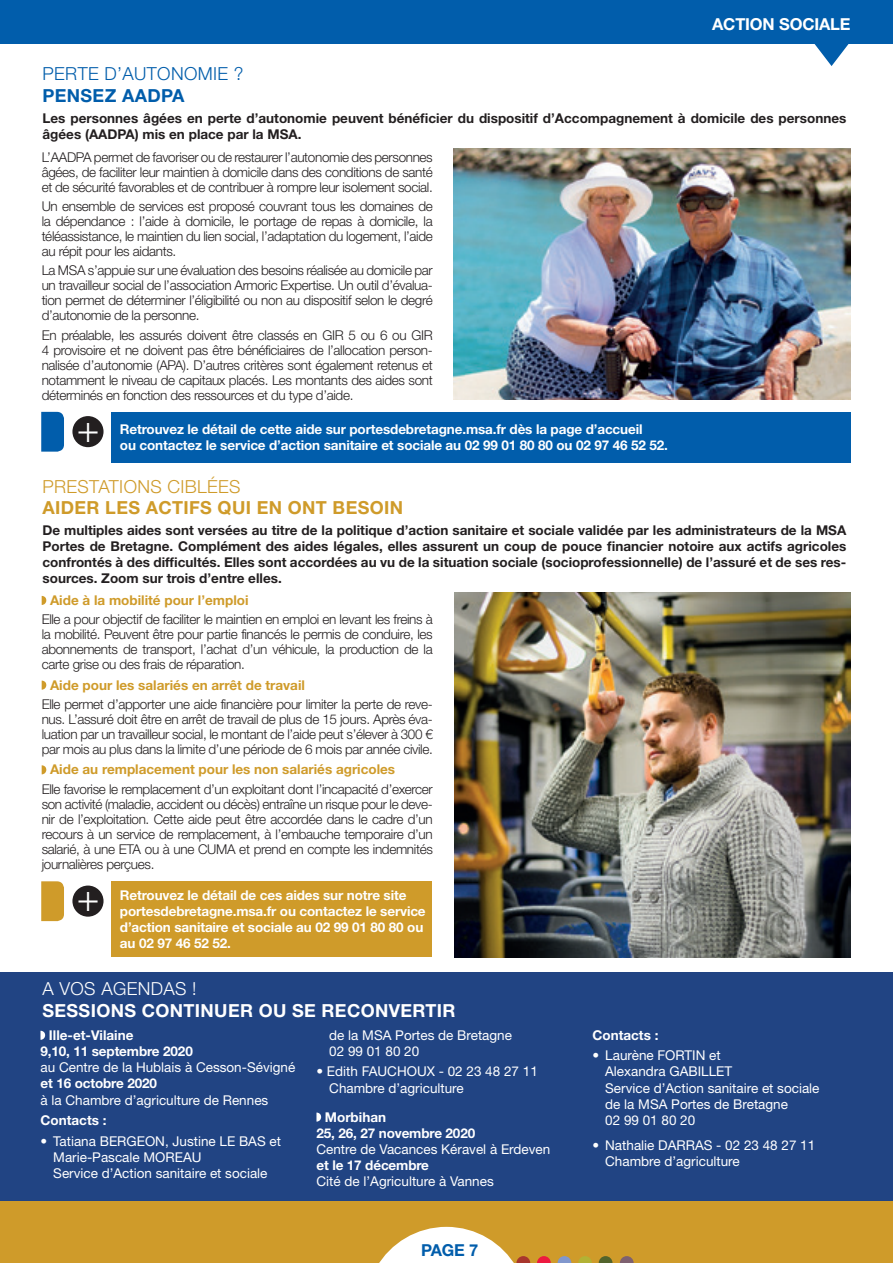
<style>
.page{position:relative;width:893px;height:1263px;background:#fff}
.page>*{position:absolute;margin:0;border:0;box-sizing:border-box;transform-origin:0 0}
.t1{font:300 37.8px "Helvetica Neue LT Std";color:#fff}
.txt_capitale{font:700 18px "Helvetica Neue LT Std";letter-spacing:.02em;color:#fff}
.txt_capitale-2{font:700 18px "Helvetica Neue LT Std";letter-spacing:.02em;color:#cf9b2a}
.txt_capitale-3{font:300 18px "Helvetica Neue LT Std";letter-spacing:.02em;color:#cf9b2a}
.txt_capitale-4{font:300 18px "Helvetica Neue LT Std";letter-spacing:.02em;color:#015dab}
.txt_capitale-5{font:300 18px "Helvetica Neue LT Std";letter-spacing:.02em;color:#fff}
.txt_capitale-6{font:700 18px "Helvetica Neue LT Std";letter-spacing:.02em;color:#015dab}
.t2{font:700 16.5px "Helvetica Neue LT Std";letter-spacing:-.01em;color:#fff}
.t3{font:700 16.5px "Helvetica Neue LT Std";color:#015dab}
.t4{font:300 13.5px/15px "Helvetica Neue LT Std";letter-spacing:-.025em;color:#231f20;text-align:justify}
.evenement_agenda{font:13.5px/16.2px "Helvetica Neue LT Std";color:#fff}
.t5{font:700 13.5px/16.2px "Helvetica Neue LT Std";color:#231f20}
.evenement_agenda-2{font:700 13.5px/16.2px "Helvetica Neue LT Std";letter-spacing:-.01em;color:#fff}
.t6{font:700 13.5px "Helvetica Neue LT Std";color:#cf9b2a}
.s1{font-weight:700}
</style>
<div class="page">
<div style="left:0;top:972px;width:893px;height:284px;background:#214483"></div>
<div style="left:0;top:1202px;width:893px;height:61px;background:#cf9b2a"></div>
<svg style="left:379px;top:1227px;width:151px;height:36px"></svg>
<svg style="left:537px;top:1256px;width:14px;height:7px"></svg>
<svg style="left:558px;top:1256px;width:13px;height:7px"></svg>
<svg style="left:578px;top:1256px;width:14px;height:7px"></svg>
<svg style="left:599px;top:1256px;width:13px;height:7px"></svg>
<svg style="left:620px;top:1256px;width:14px;height:7px"></svg>
<div style="left:0;top:0;width:893px;height:43px;background:#015dab"></div>
<svg style="left:814px;top:43px;width:35px;height:23px"></svg>
<div style="left:72px;top:416px;width:32px;height:31px;background:#231f20;border-radius:50%"></div>
<svg style="left:41px;top:412px;width:23px;height:40px"></svg>
<div style="left:111px;top:412px;width:739px;height:51px;background:#015dab"></div>
<div style="left:72px;top:885px;width:32px;height:32px;background:#231f20;border-radius:50%"></div>
<svg style="left:41px;top:881px;width:23px;height:40px"></svg>
<div style="left:111px;top:881px;width:321px;height:76px;background:#cf9b2a"></div>
<svg style="left:42px;top:596px;width:4px;height:9px"></svg>
<svg style="left:42px;top:681px;width:4px;height:9px"></svg>
<svg style="left:42px;top:765px;width:4px;height:9px"></svg>
<img style="left:454px;top:148px;width:396px;height:252px">
<img style="left:454px;top:592px;width:396px;height:366px">
<svg style="left:40px;top:1031px;width:5px;height:9px"></svg>
<svg style="left:316px;top:1112px;width:5px;height:9px"></svg>
<p class="txt_capitale-4" style="left:43px;top:63px;width:202px">PERTE D’AUTONOMIE ?</p>
<p class="txt_capitale-6" style="left:43px;top:84px;width:143px">PENSEZ AADPA</p>
<p class="t2" style="left:712px;top:14px;width:140px">ACTION SOCIALE</p>
<p class="t5" style="left:43px;top:109px;width:805px">Les personnes âgées en perte d’autonomie peuvent bénéficier du dispositif d’Accompagnement à domicile des personnes âgées (AADPA) mis en place par la MSA.</p>
<p class="t4" style="left:42px;top:149px;width:393px">L’AADPA permet de favoriser ou de restaurer l’autonomie des personnes âgées, de faciliter leur maintien à domicile dans des conditions de santé et de sécurité favorables et de contribuer à rompre leur isolement social.</p>
<p class="t4" style="left:42px;top:199px;width:393px">Un ensemble de services est proposé couvrant tous les domaines de la dépendance : l’aide à domicile, le portage de repas à domicile, la téléassistance, le maintien du lien social, l’adaptation du logement, l’aide au répit pour les aidants.</p>
<p class="t4" style="left:42px;top:263px;width:393px">La MSA s’appuie sur une évaluation des besoins réalisée au domicile par un travailleur social de l’association Armoric Expertise. Un outil d’évalua&shy;tion permet de déterminer l’éligibilité ou non au dispositif selon le degré d’autonomie de la personne.</p>
<p class="t4" style="left:42px;top:327px;width:393px">En préalable, les assurés doivent être classés en GIR 5 ou 6 ou GIR 4 provisoire et ne doivent pas être bénéficiaires de l’allocation person&shy;nalisée d’autonomie (APA). D’autres critères sont également retenus et notamment le niveau de capitaux placés. Les montants des aides sont déterminés en fonction des ressources et du type d’aide.</p>
<p class="t1" style="left:77px;top:405px;width:24px">+</p>
<p class="evenement_agenda-2" style="left:120px;top:421px;width:550px">Retrouvez le détail de cette aide sur portesdebretagne.msa.fr dès la page d’accueil<br>ou contactez le service d’action sanitaire et sociale au 02 99 01 80 80 ou 02 97 46 52 52.</p>
<p class="txt_capitale-3" style="left:43px;top:475px;width:200px">PRESTATIONS CIBLÉES</p>
<p class="txt_capitale-2" style="left:43px;top:497px;width:362px">AIDER LES ACTIFS QUI EN ONT BESOIN</p>
<p class="t5" style="left:43px;top:521px;width:805px;text-align:justify">De multiples aides sont versées au titre de la politique d’action sanitaire et sociale validée par les administrateurs de la MSA Portes de Bretagne. Complément des aides légales, elles assurent un coup de pouce financier notoire aux actifs agricoles confrontés à des difficultés. Elles sont accordées au vu de la situation sociale (socioprofessionnelle) de l’assuré et de ses res&shy;sources. Zoom sur trois d’entre elles.</p>
<p class="t6" style="left:50px;top:592px;width:200px">Aide à la mobilité pour l’emploi</p>
<p class="t4" style="left:42px;top:612px;width:393px">Elle a pour objectif de faciliter le maintien en emploi en levant les freins à la mobilité. Peuvent être pour partie financés le permis de conduire, les abonnements de transport, l’achat d’un véhicule, la production de la carte grise ou des frais de réparation.</p>
<p class="t6" style="left:50px;top:676px;width:256px">Aide pour les salariés en arrêt de travail</p>
<p class="t4" style="left:42px;top:696px;width:393px">Elle permet d’apporter une aide financière pour limiter la perte de reve&shy;nus. L’assuré doit être en arrêt de travail de plus de 15 jours. Après éva&shy;luation par un travailleur social, le montant de l’aide peut s’élever à 300 € par mois au plus dans la limite d’une période de 6 mois par année civile.</p>
<p class="t6" style="left:50px;top:761px;width:347px">Aide au remplacement pour les non salariés agricoles</p>
<p class="t4" style="left:42px;top:781px;width:393px">Elle favorise le remplacement d’un exploitant dont l’incapacité d’exercer son activité (maladie, accident ou décès) entraîne un risque pour le deve&shy;nir de l’exploitation. Cette aide peut être accordée dans le cadre d’un recours à un service de remplacement, à l’embauche temporaire d’un salarié, à une ETA ou à une CUMA et prend en compte les indemnités journalières perçues.</p>
<p class="t1" style="left:77px;top:875px;width:24px">+</p>
<p class="evenement_agenda-2" style="left:120px;top:886px;width:307px">Retrouvez le détail de ces aides sur notre site portesdebretagne.msa.fr ou contactez le service d’action sanitaire et sociale au 02 99 01 80 80 ou au 02 97 46 52 52.</p>
<p class="txt_capitale-5" style="left:43px;top:977px;width:156px">A VOS AGENDAS !</p>
<p class="txt_capitale" style="left:43px;top:999px;width:414px">SESSIONS CONTINUER OU SE RECONVERTIR</p>
<p class="evenement_agenda-2" style="left:49px;top:1026px;width:86px">Ille-et-Vilaine</p>
<p class="evenement_agenda" style="left:40px;top:1043px;width:256px"><span class="s1">9,10, 11 septembre 2020<br></span>au Centre de la Hublais à Cesson-Sévigné</p>
<p class="evenement_agenda" style="left:40px;top:1075px;width:229px"><span class="s1">et 16 octobre 2020<br></span>à la Chambre d’agriculture de Rennes</p>
<p class="evenement_agenda-2" style="left:40px;top:1112px;width:68px">Contacts :</p>
<p class="evenement_agenda" style="left:53px;top:1132px;width:229px;text-indent:-13px">• Tatiana BERGEON, Justine LE BAS et<br>Marie-Pascale MOREAU<br>Service d’Action sanitaire et sociale</p>
<p class="evenement_agenda" style="left:329px;top:1027px;width:184px">de la MSA Portes de Bretagne<br>02 99 01 80 20</p>
<p class="evenement_agenda" style="left:329px;top:1063px;width:210px;text-indent:-13px">• Edith FAUCHOUX - 02 23 48 27 11<br>Chambre d’agriculture</p>
<p class="evenement_agenda-2" style="left:325px;top:1108px;width:63px">Morbihan</p>
<p class="evenement_agenda" style="left:316px;top:1125px;width:235px"><span class="s1">25, 26, 27 novembre 2020<br></span>Centre de Vacances Kéravel à Erdeven</p>
<p class="evenement_agenda" style="left:316px;top:1157px;width:179px"><span class="s1">et le 17 décembre<br></span>Cité de l’Agriculture à Vannes</p>
<p class="t3" style="left:421px;top:1240px;width:59px">PAGE 7</p>
<p class="evenement_agenda-2" style="left:592px;top:1026px;width:68px">Contacts :</p>
<p class="evenement_agenda" style="left:605px;top:1047px;width:216px;text-indent:-13px">• Laurène FORTIN et<br>Alexandra GABILLET<br>Service d’Action sanitaire et sociale de la MSA Portes de Bretagne<br>02 99 01 80 20</p>
<p class="evenement_agenda" style="left:605px;top:1137px;width:212px;text-indent:-13px">• Nathalie DARRAS - 02 23 48 27 11<br>Chambre d’agriculture</p>
</div>
